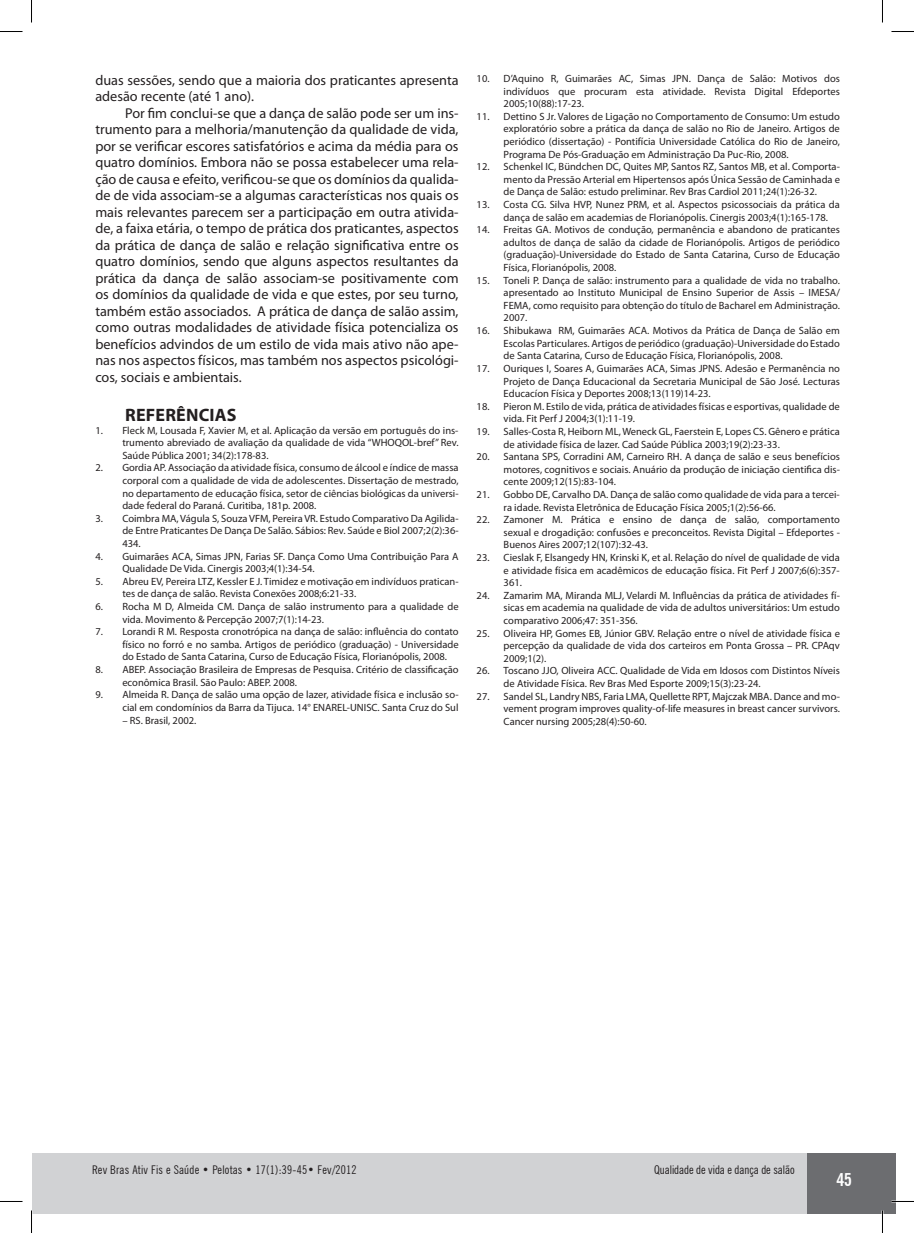
<style>
.page{position:relative;width:914px;height:1233px;background:#fff}
.page>*{position:absolute;margin:0;border:0;box-sizing:border-box;transform-origin:0 0}
.t1{font:700 18px "Myriad Pro";letter-spacing:.01em;color:#231f20}
.t2{font:700 condensed 18px "News Gothic BT";color:#fff}
.t3{font:14.25px/16.5px "Myriad Pro";color:#231f20}
.t4{font:condensed 12px "News Gothic BT";letter-spacing:.02em;color:#231f20}
.t5{font:condensed 12px "News Gothic BT";color:#231f20}
.t6{font:10.5px/12.6px "Myriad Pro";color:#231f20;text-align:justify}
.s1{font-style:italic}
</style>
<div class="page">
<div style="left:777px;top:1153px;width:118px;height:60px;background:#6c6d70"></div>
<div style="left:32px;top:1153px;width:774px;height:60px;background:#d1d2d4"></div>
<hr style="left:891px;top:1200px;width:22px;height:2px;background:#fff">
<hr style="left:881px;top:1210px;width:2px;height:22px;background:#fff">
<svg style="left:0;top:31px;width:22px;height:1px"></svg>
<svg style="left:891px;top:31px;width:22px;height:1px"></svg>
<svg style="left:0;top:1201px;width:22px;height:1px"></svg>
<svg style="left:891px;top:1201px;width:22px;height:1px"></svg>
<svg style="left:31px;top:0;width:1px;height:23px"></svg>
<svg style="left:31px;top:1210px;width:1px;height:22px"></svg>
<svg style="left:882px;top:0;width:1px;height:23px"></svg>
<svg style="left:882px;top:1210px;width:1px;height:22px"></svg>
<h2 class="t3" style="left:95px;top:71px;width:365px">duas sessões, sendo que a maioria dos praticantes apresenta adesão recente (até 1 ano).</h2>
<p class="t3" style="left:95px;top:104px;width:365px;text-align:justify;text-indent:30px">Por fim conclui-se que a dança de salão pode ser um ins&shy;trumento para a melhoria/manutenção da qualidade de vida, por se verificar escores satisfatórios e acima da média para os quatro domínios. Embora não se possa estabelecer uma rela&shy;ção de causa e efeito, verificou-se que os domínios da qualida&shy;de de vida associam-se a algumas características nos quais os mais relevantes parecem ser a participação em outra ativida&shy;de, a faixa etária, o tempo de prática dos praticantes, aspectos da prática de dança de salão e relação significativa entre os quatro domínios, sendo que alguns aspectos resultantes da prática da dança de salão associam-se positivamente com os domínios da qualidade de vida e que estes, por seu turno, também estão associados. A prática de dança de salão assim, como outras modalidades de atividade física potencializa os benefícios advindos de um estilo de vida mais ativo não ape&shy;nas nos aspectos físicos, mas também nos aspectos psicológi&shy;cos, sociais e ambientais.</p>
<h1 class="t1" style="left:125px;top:403px;width:113px">REFERÊNCIAS</h1>
<p class="t6" style="left:122px;top:423px;width:338px;text-indent:-27px">1. Fleck M, Lousada F, Xavier M, et al. Aplicação da versão em português do ins&shy;trumento abreviado de avaliação da qualidade de vida “WHOQOL-bref<span class="s1">”</span> Rev.<br>Saúde Pública 2001; 34(2):178-83.</p>
<p class="t6" style="left:122px;top:461px;width:338px;text-indent:-27px">2. Gordia AP. Associação da atividade física, consumo de álcool e índice de massa corporal com a qualidade de vida de adolescentes. Dissertação de mestrado, no departamento de educação física, setor de ciências biológicas da universi&shy;dade federal do Paraná. Curitiba, 181p. 2008.</p>
<p class="t6" style="left:122px;top:512px;width:338px;text-indent:-27px">3. Coimbra MA, Vágula S, Souza VFM, Pereira VR. Estudo Comparativo Da Agilida&shy;de Entre Praticantes De Dança De Salão. Sábios: Rev. Saúde e Biol 2007;2(2):36- 434.</p>
<p class="t6" style="left:122px;top:549px;width:337px;text-indent:-27px">4. Guimarães ACA, Simas JPN, Farias SF. Dança Como Uma Contribuição Para A<br>Qualidade De Vida. Cinergis 2003;4(1):34-54.</p>
<p class="t6" style="left:122px;top:575px;width:337px;text-indent:-27px">5. Abreu EV, Pereira LTZ, Kessler E J. Timidez e motivação em indivíduos pratican&shy;tes de dança de salão. Revista Conexões 2008;6:21-33.</p>
<p class="t6" style="left:122px;top:600px;width:338px;text-indent:-27px">6. Rocha M D, Almeida CM. Dança de salão instrumento para a qualidade de vida. Movimento &amp; Percepção 2007;7(1):14-23.</p>
<p class="t6" style="left:122px;top:625px;width:338px;text-indent:-27px">7. Lorandi R M. Resposta cronotrópica na dança de salão: influência do contato físico no forró e no samba. Artigos de periódico (graduação) - Universidade do Estado de Santa Catarina, Curso de Educação Física, Florianópolis, 2008.</p>
<p class="t6" style="left:122px;top:663px;width:338px;text-indent:-27px">8. ABEP. Associação Brasileira de Empresas de Pesquisa. Critério de classificação econômica Brasil. São Paulo: ABEP. 2008.</p>
<p class="t6" style="left:95px;top:688px;width:365px;text-align:right">9. Almeida R. Dança de salão uma opção de lazer, atividade física e inclusão so&shy;cial em condomínios da Barra da Tijuca. 14° ENAREL-UNISC. Santa Cruz do Sul</p>
<p class="t6" style="left:122px;top:713px;width:75px">– RS. Brasil, 2002.</p>
<p class="t6" style="left:503px;top:72px;width:338px;text-indent:-27px">10. D’Aquino R, Guimarães AC, Simas JPN. Dança de Salão: Motivos dos indivíduos que procuram esta atividade. Revista Digital Efdeportes 2005;10(88):17-23.</p>
<p class="t6" style="left:503px;top:110px;width:338px;text-indent:-27px">11. Dettino S Jr. Valores de Ligação no Comportamento de Consumo: Um estudo exploratório sobre a prática da dança de salão no Rio de Janeiro. Artigos de periódico (dissertação) - Pontifícia Universidade Católica do Rio de Janeiro, Programa De Pós-Graduação em Administração Da Puc-Rio, 2008.</p>
<p class="t6" style="left:503px;top:160px;width:338px;text-indent:-27px">12. Schenkel IC, Bündchen DC, Quites MP, Santos RZ, Santos MB, et al. Comporta&shy;mento da Pressão Arterial em Hipertensos após Única Sessão de Caminhada e de Dança de Salão: estudo preliminar. Rev Bras Cardiol 2011;24(1):26-32.</p>
<p class="t6" style="left:503px;top:198px;width:337px;text-indent:-27px">13. Costa CG. Silva HVP, Nunez PRM, et al. Aspectos psicossociais da prática da dança de salão em academias de Florianópolis. Cinergis 2003;4(1):165-178.</p>
<p class="t6" style="left:503px;top:223px;width:338px;text-indent:-27px">14. Freitas GA. Motivos de condução, permanência e abandono de praticantes adultos de dança de salão da cidade de Florianópolis. Artigos de periódico (graduação)-Universidade do Estado de Santa Catarina, Curso de Educação Física, Florianópolis, 2008.</p>
<p class="t6" style="left:503px;top:274px;width:338px;text-indent:-27px">15. Toneli P. Dança de salão: instrumento para a qualidade de vida no trabalho. apresentado ao Instituto Municipal de Ensino Superior de Assis – IMESA/ FEMA, como requisito para obtenção do título de Bacharel em Administração.<br>2007.</p>
<p class="t6" style="left:503px;top:324px;width:338px;text-indent:-27px">16. Shibukawa RM, Guimarães ACA. Motivos da Prática de Dança de Salão em Escolas Particulares. Artigos de periódico (graduação)-Universidade do Estado de Santa Catarina, Curso de Educação Física, Florianópolis, 2008.</p>
<p class="t6" style="left:503px;top:362px;width:338px;text-indent:-27px">17. Ouriques I, Soares A, Guimarães ACA, Simas JPNS. Adesão e Permanência no Projeto de Dança Educacional da Secretaria Municipal de São José. Lecturas Educacíon Física y Deportes 2008;13(119)14-23.</p>
<p class="t6" style="left:503px;top:400px;width:338px;text-indent:-27px">18. Pieron M. Estilo de vida, prática de atividades físicas e esportivas, qualidade de vida. Fit Perf J 2004;3(1):11-19.</p>
<p class="t6" style="left:503px;top:425px;width:337px;text-indent:-27px">19. Salles-Costa R, Heiborn ML, Weneck GL, Faerstein E, Lopes CS. Gênero e prática de atividade física de lazer. Cad Saúde Pública 2003;19(2):23-33.</p>
<p class="t6" style="left:503px;top:450px;width:338px;text-indent:-27px">20. Santana SPS, Corradini AM, Carneiro RH. A dança de salão e seus benefícios motores, cognitivos e sociais. Anuário da produção de iniciação cientifica dis&shy;cente 2009;12(15):83-104.</p>
<p class="t6" style="left:503px;top:488px;width:337px;text-indent:-27px">21. Gobbo DE, Carvalho DA. Dança de salão como qualidade de vida para a tercei&shy;ra idade. Revista Eletrônica de Educação Física 2005;1(2):56-66.</p>
<p class="t6" style="left:503px;top:513px;width:338px;text-indent:-27px">22. Zamoner M. Prática e ensino de dança de salão, comportamento sexual e drogadição: confusões e preconceitos. Revista Digital – Efdeportes - Buenos Aires 2007;12(107):32-43.</p>
<p class="t6" style="left:503px;top:551px;width:338px;text-indent:-27px">23. Cieslak F, Elsangedy HN, Krinski K, et al. Relação do nível de qualidade de vida e atividade física em acadêmicos de educação física. Fit Perf J 2007;6(6):357- 361.</p>
<p class="t6" style="left:503px;top:589px;width:338px;text-indent:-27px">24. Zamarim MA, Miranda MLJ, Velardi M. Influências da prática de atividades fí&shy;sicas em academia na qualidade de vida de adultos universitários: Um estudo comparativo 2006;47: 351-356.</p>
<p class="t6" style="left:503px;top:626px;width:338px;text-indent:-27px">25. Oliveira HP, Gomes EB, Júnior GBV. Relação entre o nível de atividade física e percepção da qualidade de vida dos carteiros em Ponta Grossa – PR. CPAqv 2009;1(2).</p>
<p class="t6" style="left:503px;top:664px;width:337px;text-indent:-27px">26. Toscano JJO, Oliveira ACC. Qualidade de Vida em Idosos com Distintos Níveis de Atividade Física. Rev Bras Med Esporte 2009;15(3):23-24.</p>
<p class="t6" style="left:503px;top:689px;width:338px;text-indent:-27px">27. Sandel SL, Landry NBS, Faria LMA, Quellette RPT, Majczak MBA. Dance and mo&shy;vement program improves quality-of-life measures in breast cancer survivors.<br>Cancer nursing 2005;28(4):50-60.</p>
<p class="t4" style="left:92px;top:1162px;width:266px">Rev Bras Ativ Fis e Saúde • Pelotas • 17(1):39-45• Fev/2012</p>
<p class="t5" style="left:654px;top:1162px;width:142px">Qualidade de vida e dança de salão</p>
<h1 class="t2" style="left:836px;top:1168px;width:17px">45</h1>
</div>
